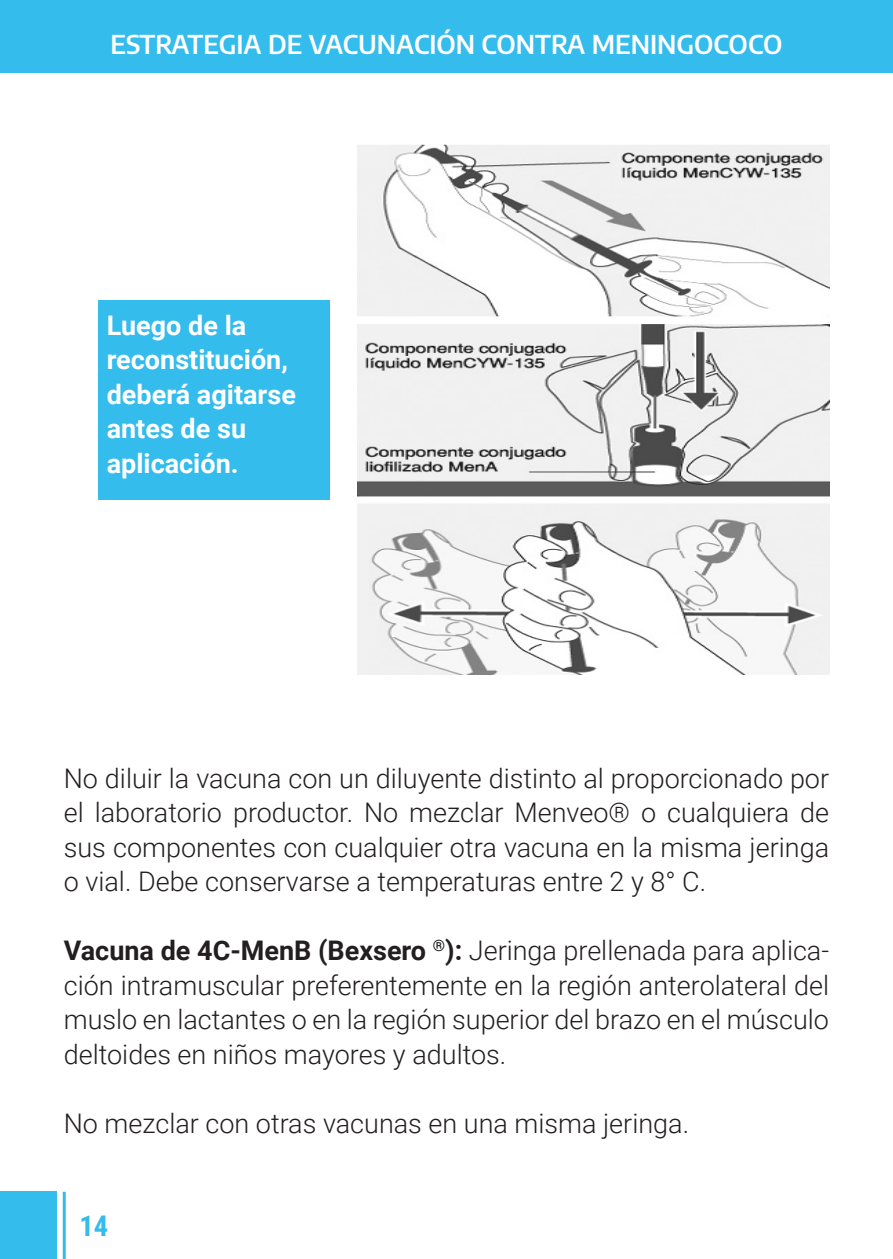
<style>
.page{position:relative;width:893px;height:1259px;background:#fff}
.page>*{position:absolute;margin:0;border:0;box-sizing:border-box;transform-origin:0 0}
.t1{font:700 28.5px "Roboto Condensed";color:#34bced}
.t2{font:300 27px/34.5px "Roboto";color:#231f20;text-align:justify}
.t3{font:700 27px/34.5px "Roboto";color:#fff}
.t4{font:600 25.5px "Encode Sans";color:#fff}
.s1{font-weight:700}
</style>
<div class="page">
<div style="left:0;top:0;width:893px;height:72px;background:#34bced"></div>
<div style="left:0;top:1191px;width:56px;height:68px;background:#34bced"></div>
<hr style="left:63px;top:1191px;width:3px;height:68px;background:#34bced">
<div style="left:98px;top:300px;width:232px;height:200px;background:#34bced"></div>
<img style="left:358px;top:145px;width:471px;height:529px">
<p class="t4" style="left:110px;top:26px;width:673px">ESTRATEGIA DE VACUNACIÓN CONTRA MENINGOCOCO</p>
<p class="t3" style="left:107px;top:307px;width:191px">Luego de la reconstitución, deberá agitarse antes de su aplicación.</p>
<p class="t2" style="left:64px;top:759px;width:767px">No diluir la vacuna con un diluyente distinto al proporcionado por el laboratorio productor. No mezclar Menveo® o cualquiera de sus componentes con cualquier otra vacuna en la misma jeringa o vial. Debe conservarse a temperaturas entre 2 y 8° C.</p>
<p class="t2" style="left:64px;top:932px;width:767px"><span class="s1">Vacuna de 4C-MenB (Bexsero</span> <sup>®</sup><span class="s1">):</span> Jeringa prellenada para aplica&shy;ción intramuscular preferentemente en la región anterolateral del muslo en lactantes o en la región superior del brazo en el músculo deltoides en niños mayores y adultos.</p>
<p class="t2" style="left:64px;top:1104px;width:627px">No mezclar con otras vacunas en una misma jeringa.</p>
<p class="t1" style="left:80px;top:1206px;width:30px">14</p>
</div>
